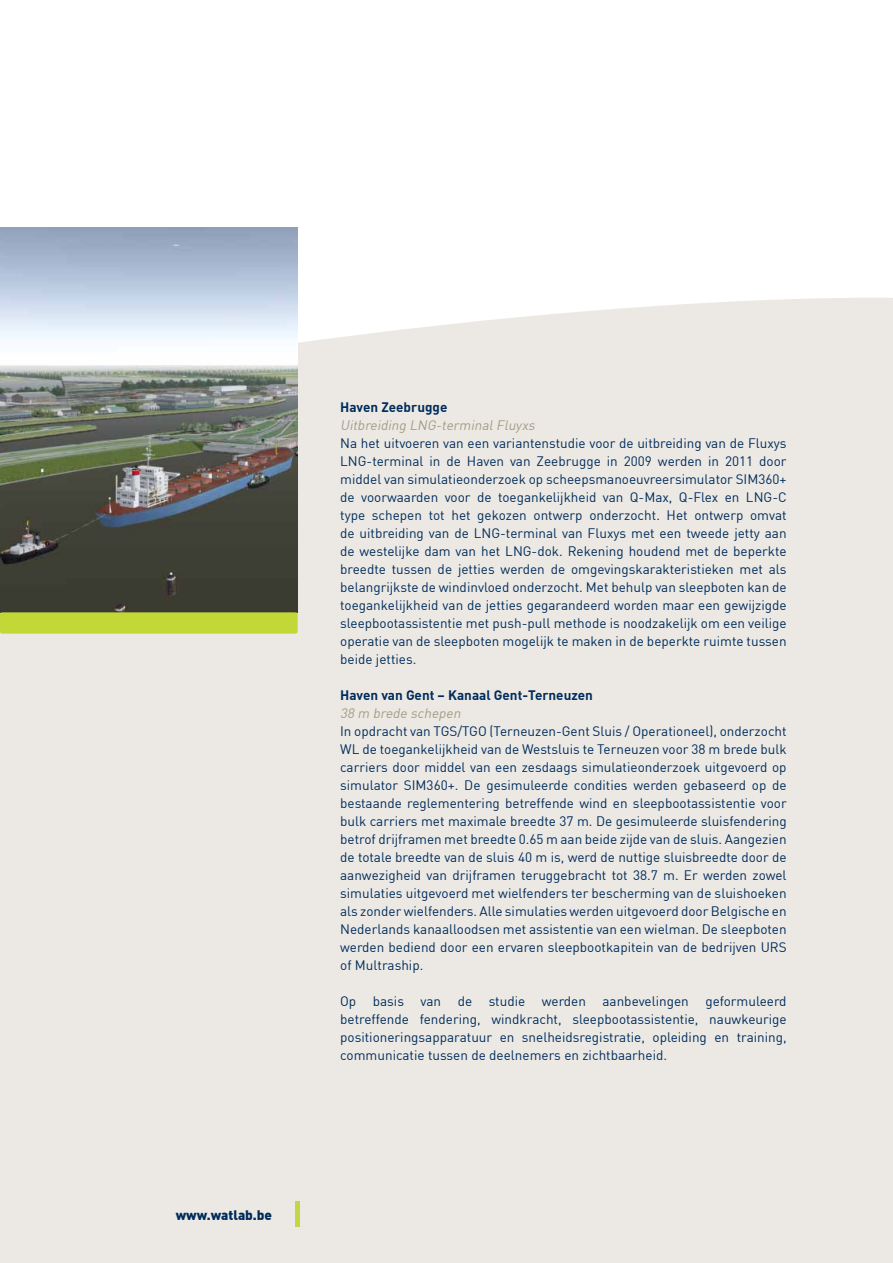
<style>
.page{position:relative;width:893px;height:1263px;background:#fff}
.page>*{position:absolute;margin:0;border:0;box-sizing:border-box;transform-origin:0 0}
.t1{font:13.5px/18px "DIN";color:#002c5b;text-align:justify}
.t2{font:700 13.5px "DIN";color:#002c5b}
.t3{font:italic 13.5px "DIN";color:#a49c87}
.t4{font:900 13.5px "DIN";color:#002c5b}
</style>
<div class="page">
<div style="left:0;top:298px;width:893px;height:965px;background:#ece9e4"></div>
<svg style="left:296px;top:1201px;width:4px;height:26px"></svg>
<img style="left:0;top:227px;width:298px;height:385px">
<div style="left:0;top:612px;width:298px;height:22px;background:#c1d837;border-radius:2px"></div>
<p class="t4" style="left:176px;top:1206px;width:98px">www.watlab.be</p>
<p class="t2" style="left:340px;top:398px;width:109px">Haven Zeebrugge</p>
<p class="t3" style="left:340px;top:417px;width:199px">Uitbreiding LNG-terminalFluyxs</p>
<p class="t1" style="left:340px;top:434px;width:448px">Na het uitvoeren van een variantenstudie voor de uitbreiding van de Fluxys LNG-terminal in de Haven van Zeebrugge in 2009 werden in 2011 door middel van simulatieonderzoek op scheepsmanoeuvreersimulator SIM360+ de voorwaarden voor de toegankelijkheid van Q-Max, Q-Flex en LNG-C type schepen tot het gekozen ontwerp onderzocht. Het ontwerp omvat de uitbreiding van de LNG-terminal van Fluxys met een tweede jetty aan de westelijke dam van het LNG-dok. Rekening houdend met de beperkte breedte tussen de jetties werden de omgevingskarakteristieken met als belangrijkste de windinvloed onderzocht. Met behulp van sleepboten kan de toegankelijkheid van de jetties gegarandeerd worden maar een gewijzigde sleepbootassistentie met push-pull methode is noodzakelijk om een veilige operatie van de sleepboten mogelijk te maken in de beperkte ruimte tussen beide jetties.</p>
<p class="t2" style="left:340px;top:686px;width:254px">Haven van Gent – Kanaal Gent-Terneuzen</p>
<p class="t3" style="left:340px;top:705px;width:125px">38 m brede schepen</p>
<p class="t1" style="left:340px;top:722px;width:448px">In opdracht van TGS/TGO (Terneuzen-Gent Sluis / Operationeel), onderzocht WL de toegankelijkheid van de Westsluis te Terneuzen voor 38 m brede bulk carriers door middel van een zesdaags simulatieonderzoek uitgevoerd op simulator SIM360+. De gesimuleerde condities werden gebaseerd op de bestaande reglementering betreffende wind en sleepbootassistentie voor bulk carriers met maximale breedte 37 m. De gesimuleerde sluisfendering betrof drijframen met breedte 0.65 m aan beide zijde van de sluis. Aangezien de totale breedte van de sluis 40 m is, werd de nuttige sluisbreedte door de aanwezigheid van drijframen teruggebracht tot 38.7 m. Er werden zowel simulaties uitgevoerd met wielfenders ter bescherming van de sluishoeken als zonder wielfenders. Alle simulaties werden uitgevoerd door Belgische en Nederlands kanaalloodsen met assistentie van een wielman. De sleepboten werden bediend door een ervaren sleepbootkapitein van de bedrijven URS of Multraship.</p>
<p class="t1" style="left:340px;top:992px;width:448px">Op basis van de studie werden aanbevelingen geformuleerd betreffende fendering, windkracht, sleepbootassistentie, nauwkeurige positioneringsapparatuur en snelheidsregistratie, opleiding en training, communicatie tussen de deelnemers en zichtbaarheid.</p>
</div>
